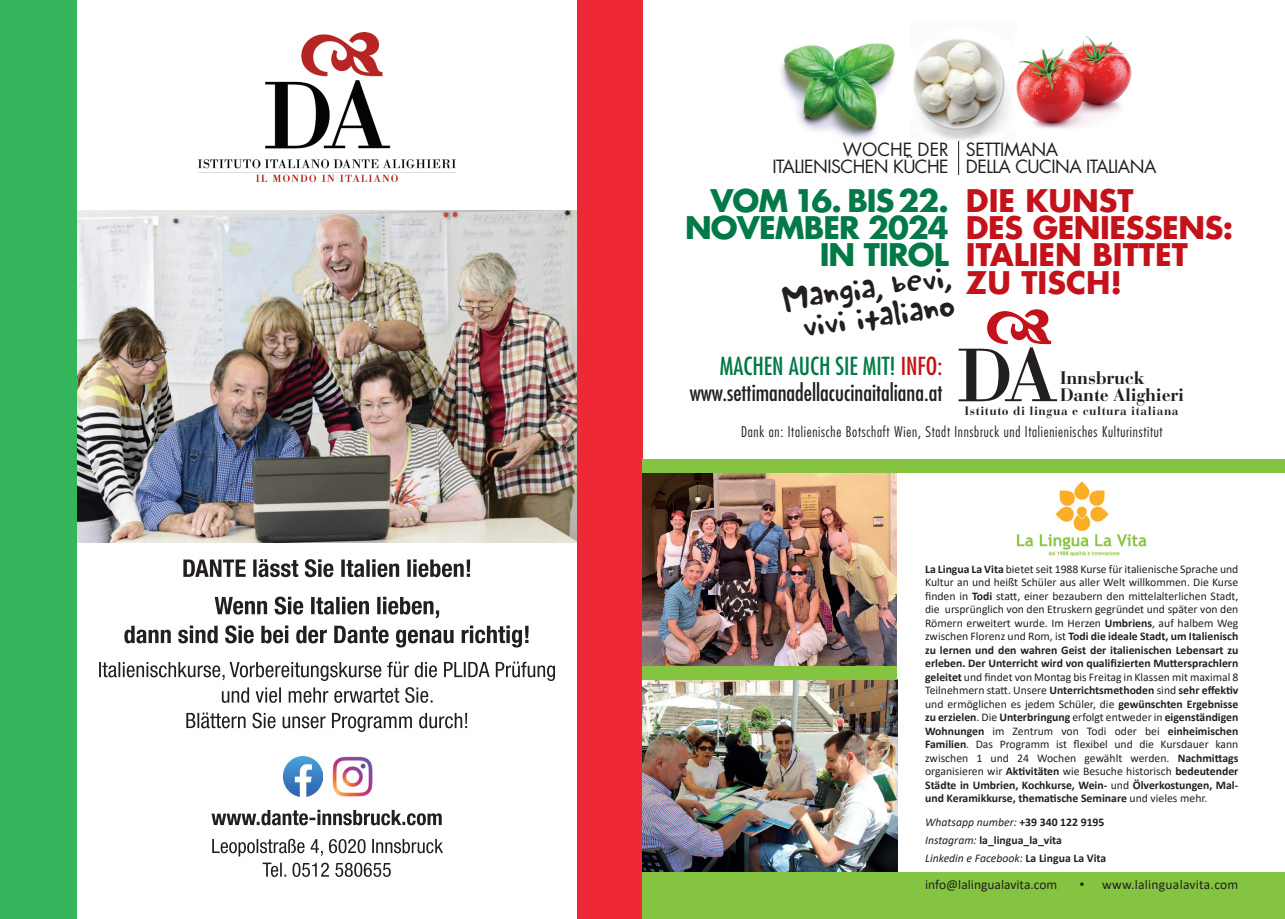
<style>
.page{position:relative;width:1285px;height:919px;background:#fff}
.page>*{position:absolute;margin:0;border:0;box-sizing:border-box;transform-origin:0 0}
.t1{font:37.8px/29.1px "Stanton ICG";color:#231f20;text-align:center}
.t2{font:700 30.3px/27.3px "Futura Std";color:#c4121a}
.t3{font:700 30.3px/27.3px "Futura Std";letter-spacing:-.03em;color:#017a47;text-align:right}
.t4{font:condensed 24.3px "Futura Std";color:#017a47}
.t5{font:condensed 22.65px "Futura Std";color:#231f20}
.t6{font:700 18px/16.8px "Bauer Bodoni";letter-spacing:-.015em;color:#231f20}
.t7{font:17.7px/17.4px "Futura Std";letter-spacing:-.03em;color:#231f20}
.t8{font:300 condensed 14.4px "Futura Std";letter-spacing:.05em;color:#231f20}
.t9{font:13.5px "Calibri";color:#231f20}
.t10{font:13.5px "Calibri";letter-spacing:.02em;color:#231f20}
.t11{font:700 12.15px "Bauer Bodoni";letter-spacing:.045em;color:#231f20}
.t12{font:11.7px/13.5px "Calibri";color:#231f20;text-align:justify}
.t13{font:700 11.7px/17.7px "Calibri";color:#231f20}
.s1{color:#c4121a}
.s2{font-weight:700}
.s3{font-weight:400;font-style:italic}
.s4{font-family:"Roboto";font-weight:900}
</style>
<div class="page">
<div style="left:0;top:0;width:18px;height:918px;background:#35b55b"></div>
<svg style="left:186px;top:712px;width:281px;height:20px"></svg>
<svg style="left:222px;top:687px;width:210px;height:15px"></svg>
<svg style="left:99px;top:661px;width:456px;height:20px"></svg>
<svg style="left:124px;top:625px;width:404px;height:22px"></svg>
<svg style="left:215px;top:596px;width:224px;height:22px"></svg>
<svg style="left:183px;top:559px;width:287px;height:18px"></svg>
<svg style="left:262px;top:862px;width:129px;height:14px"></svg>
<svg style="left:212px;top:838px;width:231px;height:18px"></svg>
<svg style="left:211px;top:809px;width:230px;height:16px"></svg>
<img style="left:76px;top:211px;width:501px;height:331px">
<img style="left:197px;top:32px;width:259px;height:150px">
<div style="left:7px;top:0;width:69px;height:918px;background:#35b55b"></div>
<div style="left:577px;top:0;width:65px;height:918px;background:#ee2835"></div>
<img style="left:283px;top:756px;width:40px;height:40px">
<img style="left:332px;top:756px;width:40px;height:40px">
<img style="left:781px;top:43px;width:114px;height:97px">
<img style="left:913px;top:39px;width:97px;height:103px">
<img style="left:1016px;top:36px;width:116px;height:93px">
<svg style="left:958px;top:309px;width:98px;height:92px"></svg>
<hr style="left:958px;top:141px;width:1px;height:34px;background:#231f20">
<img style="left:642px;top:473px;width:254px;height:399px">
<img style="left:1016px;top:481px;width:131px;height:76px">
<div style="left:642px;top:459px;width:642px;height:14px;background:#84c440"></div>
<div style="left:642px;top:872px;width:642px;height:46px;background:#84c440"></div>
<div style="left:642px;top:666px;width:254px;height:14px;background:#84c440"></div>
<h3 class="t7" style="left:772px;top:140px;width:178px;text-align:right">WOCHE DER<br>ITALIENISCHEN KÜCHE</h3>
<h2 class="t3" style="left:685px;top:186px;width:265px">VOM 16. BIS 22.<br>NOVEMBER 2024<br>IN TIROL</h2>
<h1 class="t1" style="left:779px;top:285px;width:172px;rotate:-8deg">Mangia, bevi, vivi italiano</h1>
<h3 class="t4" style="left:719px;top:351px;width:224px">MACHEN AUCH SIE MIT! <span class="s1">INFO:</span></h3>
<h3 class="t5" style="left:689px;top:378px;width:254px">www.settimanadellacucinaitaliana.at</h3>
<h3 class="t7" style="left:965px;top:140px;width:192px">SETTIMANA<br>DELLA CUCINA ITALIANA</h3>
<h2 class="t2" style="left:965px;top:186px;width:269px">DIE KUNST<br>DES GENIESSENS:<br>ITALIEN BITTET<br>ZU TISCH!</h2>
<h3 class="t6" style="left:1059px;top:369px;width:126px">Innsbruck<br>Dante Alighieri</h3>
<p class="t11" style="left:964px;top:403px;width:215px">Istituto di lingua e cultura italiana</p>
<p class="t8" style="left:741px;top:423px;width:423px">Dank an: Italienische Botschaft Wien, Stadt Innsbruck und Italienienisches Kulturinstitut</p>
<p class="t12" style="left:924px;top:561px;width:315px"><span class="s2">La Lingua La Vita</span> bietet seit 1988 Kurse für italienische Sprache und Kultur an und heißt Schüler aus aller Welt willkommen. Die Kurse finden in <span class="s2">Todi</span> statt, einer bezaubern den mittelalterlichen Stadt, die ursprünglich von den Etruskern gegründet und später von den Römern erweitert wurde. Im Herzen <span class="s2">Umbriens</span>, auf halbem Weg zwischen Florenz und Rom, ist <span class="s2">Todi die ideale Stadt, um Italienisch zu lernen und den wahren Geist der italienischen Lebensart zu erleben. Der Unterricht wird von qualifizierten Muttersprachlern geleitet</span> und findet von Montag bis Freitag in Klassen mit maximal 8<br>Teilnehmern statt. Unsere <span class="s2">Unterrichtsmethoden</span> sind <span class="s2">sehr effektiv </span>und ermöglichen es jedem Schüler, die <span class="s2">gewünschten Ergebnisse zu erzielen</span>. Die <span class="s2">Unterbringung</span> erfolgt entweder in <span class="s2">eigenständigen Wohnungen</span> im Zentrum von Todi oder bei <span class="s2">einheimischen Familien</span>. Das Programm ist flexibel und die Kursdauer kann zwischen 1 und 24 Wochen gewählt werden. <span class="s2">Nachmittags </span>organisieren wir <span class="s2">Aktivitäten</span> wie Besuche historisch <span class="s2">bedeutender Städte in Umbrien, Kochkurse, Wein-</span> und <span class="s2">Ölverkostungen, Mal&shy;und Keramikkurse, thematische Seminare</span> und vieles mehr.</p>
<p class="t13" style="left:924px;top:813px;width:183px"><span class="s3">Whatsapp number:</span> +39 340 122 9195<br><span class="s3">Instagram:</span> la_lingua_la_vita<br><span class="s3">Linkedin e Facebook:</span> La Lingua La Vita</p>
<p class="t9" style="left:924px;top:874px;width:134px">info@lalingualavita.com</p>
<p class="t10" style="left:1079px;top:874px;width:160px"><span class="s4">•</span> www.lalingualavita.com</p>
</div>
